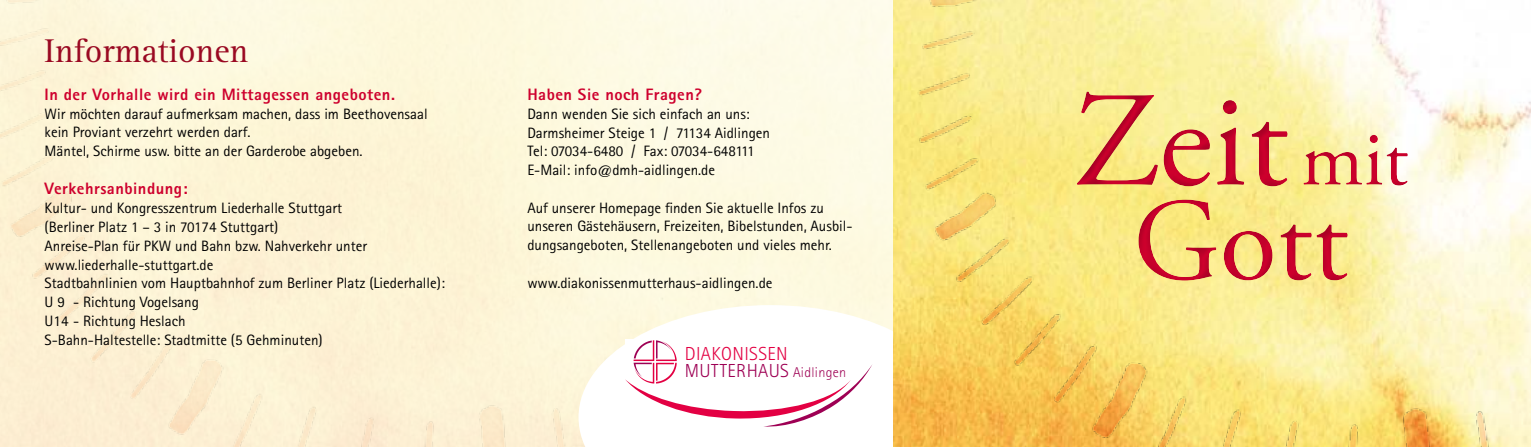
<style>
.page{position:relative;width:1531px;height:447px;background:#fff}
.page>*{position:absolute;margin:0;border:0;box-sizing:border-box;transform-origin:0 0}
.t1{font:135px "Adobe Garamond Pro";color:#ce002d}
.t2{font:117px "Adobe Garamond Pro";color:#ce002d}
.t3{font:33.9px "Rotis Serif";color:#9a0922}
.t4{font:300 18.9px/17.2px "Rotis Sans Serif";letter-spacing:.02em;color:#e30043}
.t5{font:800 16.5px "Rotis Sans Serif";letter-spacing:.03em;color:#ce002d}
.t6{font:15px/18.8px "Rotis Sans Serif";color:#000}
.s1{color:#9e0054}
.s2{font-size:14.1px;color:#9e0054}
.s3{font-size:79.5px}
</style>
<div class="page">
<div style="left:639px;top:0;width:268px;height:305px;background:#fdfae5"></div>
<svg style="left:578px;top:305px;width:329px;height:141px"></svg>
<div style="left:625px;top:339px;width:247px;height:97px;background:#fff"></div>
<svg style="left:625px;top:340px;width:247px;height:86px"></svg>
<img style="left:907px;top:0;width:624px;height:446px">
<div style="left:1064px;top:77px;width:357px;height:125px;background:#000;opacity:.5"></div>
<div style="left:1124px;top:184px;width:237px;height:112px;background:#000;opacity:.5"></div>
<h3 class="t3" style="left:45px;top:32px;width:205px">Informationen</h3>
<p class="t5" style="left:45px;top:84px;width:352px">In der Vorhalle wird ein Mittagessen angeboten.</p>
<p class="t6" style="left:45px;top:104px;width:384px">Wir möchten darauf aufmerksam machen, dass im Beethovensaal kein Proviant verzehrt werden darf.<br>Mäntel, Schirme usw. bitte an der Garderobe abgeben.</p>
<p class="t5" style="left:45px;top:178px;width:144px">Verkehrsanbindung:</p>
<p class="t6" style="left:45px;top:198px;width:402px">Kultur- und Kongresszentrum Liederhalle Stuttgart<br>(Berliner Platz 1 – 3 in 70174 Stuttgart)<br>Anreise-Plan für PKW und Bahn bzw. Nahverkehr unter www.liederhalle-stuttgart.de<br>Stadtbahnlinien vom Hauptbahnhof zum Berliner Platz (Liederhalle):<br>U 9 - Richtung Vogelsang<br>U14 - Richtung Heslach<br>S-Bahn-Haltestelle: Stadtmitte (5 Gehminuten)</p>
<p class="t5" style="left:527px;top:84px;width:176px">Haben Sie noch Fragen?</p>
<p class="t6" style="left:527px;top:104px;width:244px">Dann wenden Sie sich einfach an uns:<br>Darmsheimer Steige 1 / 71134 Aidlingen Tel: 07034-6480 / Fax: 07034-648111<br>E-Mail: info@dmh-aidlingen.de</p>
<p class="t6" style="left:527px;top:198px;width:327px">Auf unserer Homepage finden Sie aktuelle Infos zu unseren Gästehäusern, Freizeiten, Bibelstunden, Ausbil&shy;dungsangeboten, Stellenangeboten und vieles mehr.</p>
<p class="t6" style="left:527px;top:273px;width:247px">www.diakonissenmutterhaus-aidlingen.de</p>
<p class="t4" style="left:685px;top:344px;width:163px">DIAKONISSEN<br><span class="s1">MUTTERHAUS</span> <span class="s2">Aidlingen</span></p>
<h1 class="t1" style="left:1073px;top:60px;width:337px">Zeit <span class="s3">mit</span></h1>
<h2 class="t2" style="left:1133px;top:171px;width:217px">Gott</h2>
</div>
